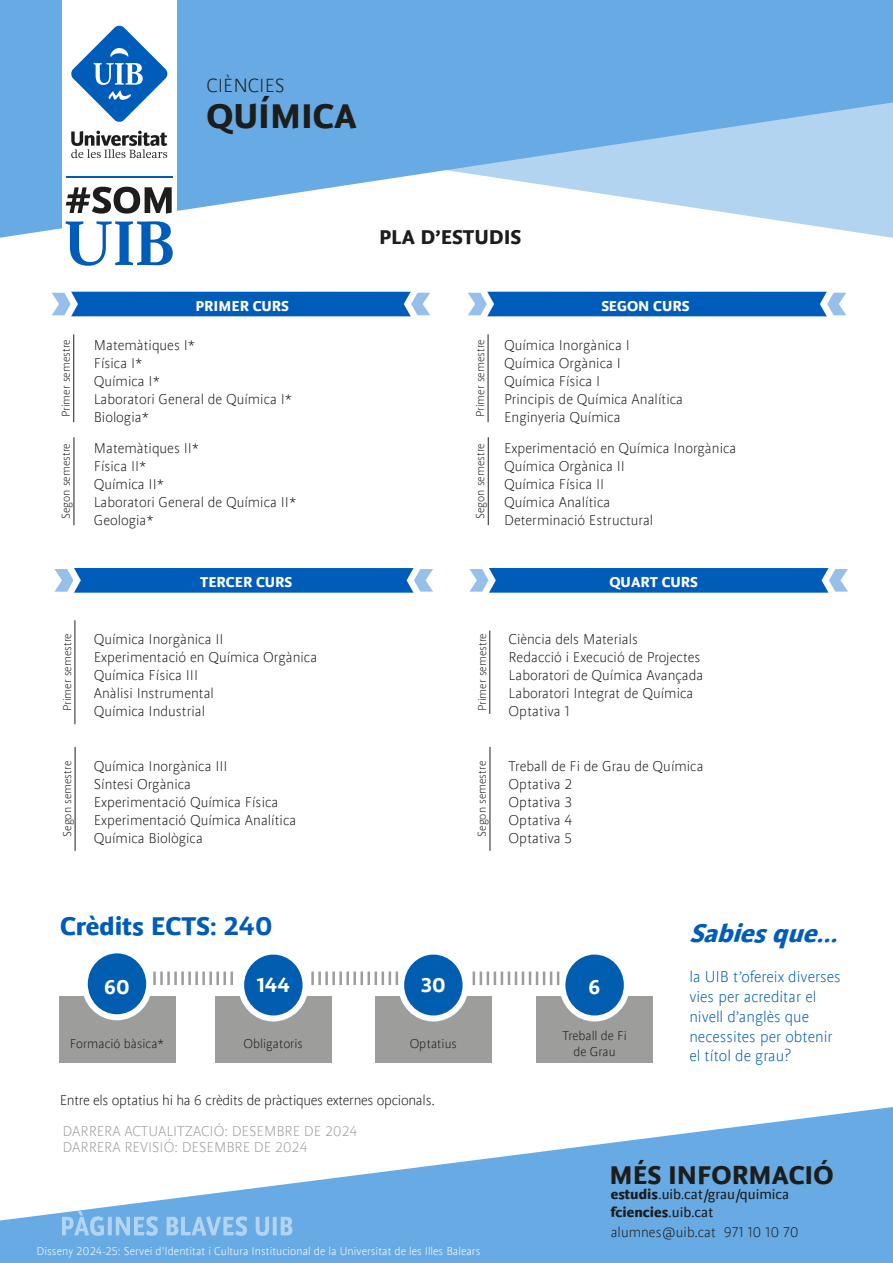
<style>
.page{position:relative;width:893px;height:1263px;background:#fff}
.page>*{position:absolute;margin:0;border:0;box-sizing:border-box;transform-origin:0 0}
.t1{font:700 36px "UI Bsans";color:#1d1d1b}
.t2{font:700 27px "UI Bsans";color:#005cb9}
.t3{font:700 27px "UI Bsans";color:#1d1d1b}
.t4{font:italic 700 27px "UI Bsans";color:#005cb9}
.t5{font:700 21px "UI Bsans";color:#1d1d1b}
.t6{font:700 21px "UI Bsans";color:#fff}
.t7{font:300 20.1px "UI Bsans";color:#1d1d1b}
.t8{font:300 16.5px/19.8px "UI Bsans";color:#005cb9}
.t9{font:300 15px/18px "UI Bsans";color:#1d1d1b}
.t10{font:300 15px/16.6px "UI Bsans";color:#9d9d9c}
.t11{font:300 15px "UI Bsans";letter-spacing:-.02em;color:#1d1d1b}
.t12{font:15px/18px "UI Bsans";color:#1d1d1b}
.t13{font:700 15px "UI Bsans";color:#fff}
.t14{font:300 13.5px/16.2px "UI Bsans";color:#1d1d1b;text-align:center}
.t15{font:300 12px "UI Bsans";color:#1d1d1b}
.t16{font:300 12px "UI Bsans";color:#fff}
.s1{font-weight:700}
</style>
<div class="page">
<svg style="left:0;top:0;width:893px;height:238px;fill:#67aae4"></svg>
<div style="left:62px;top:0;width:115px;height:273px;background:#fff"></div>
<svg style="left:71px;top:25px;width:97px;height:97px"></svg>
<svg style="left:71px;top:131px;width:96px;height:27px"></svg>
<hr style="left:66px;top:176px;width:107px;height:2px;background:#005cb9">
<svg style="left:66px;top:187px;width:106px;height:27px"></svg>
<svg style="left:66px;top:221px;width:107px;height:45px"></svg>
<svg style="left:0;top:1107px;width:893px;height:156px;fill:#67aae4"></svg>
<svg style="left:62px;top:1211px;width:230px;height:25px;background:#83b9e8"></svg>
<svg style="left:52px;top:292px;width:378px;height:24px;background:#186bc0"></svg>
<svg style="left:468px;top:292px;width:378px;height:24px;background:#186bc0"></svg>
<svg style="left:54px;top:568px;width:379px;height:25px;background:#1c6ec1"></svg>
<svg style="left:469px;top:568px;width:379px;height:25px;background:#1c6ec1"></svg>
<hr style="left:73px;top:334px;width:1px;height:88px;background:#1d1d1b">
<hr style="left:74px;top:437px;width:1px;height:88px;background:#1d1d1b">
<hr style="left:488px;top:334px;width:1px;height:88px;background:#1d1d1b">
<hr style="left:488px;top:437px;width:1px;height:88px;background:#1d1d1b">
<hr style="left:75px;top:620px;width:1px;height:104px;background:#1d1d1b">
<hr style="left:75px;top:747px;width:1px;height:104px;background:#1d1d1b">
<hr style="left:489px;top:631px;width:1px;height:83px;background:#1d1d1b">
<hr style="left:490px;top:747px;width:1px;height:104px;background:#1d1d1b">
<hr style="left:153px;top:971px;width:3px;height:14px;background:#9d9d9c">
<hr style="left:160px;top:971px;width:3px;height:14px;background:#9d9d9c">
<hr style="left:167px;top:971px;width:3px;height:14px;background:#9d9d9c">
<hr style="left:174px;top:971px;width:3px;height:14px;background:#9d9d9c">
<hr style="left:181px;top:971px;width:3px;height:14px;background:#9d9d9c">
<hr style="left:188px;top:971px;width:3px;height:14px;background:#9d9d9c">
<hr style="left:195px;top:971px;width:3px;height:14px;background:#9d9d9c">
<hr style="left:202px;top:971px;width:3px;height:14px;background:#9d9d9c">
<hr style="left:209px;top:971px;width:3px;height:14px;background:#9d9d9c">
<hr style="left:216px;top:971px;width:3px;height:14px;background:#9d9d9c">
<hr style="left:223px;top:971px;width:3px;height:14px;background:#9d9d9c">
<hr style="left:230px;top:971px;width:3px;height:14px;background:#9d9d9c">
<div style="left:59px;top:996px;width:116px;height:66px;background:#9d9d9c"></div>
<div style="left:85px;top:950px;width:64px;height:67px;background:#005db0;border-radius:50%"></div>
<div style="left:82px;top:947px;width:70px;height:73px;border:6px solid #fff;border-radius:50%"></div>
<div style="left:215px;top:996px;width:117px;height:66px;background:#9d9d9c"></div>
<div style="left:241px;top:951px;width:65px;height:67px;background:#005db0;border-radius:50%"></div>
<div style="left:238px;top:948px;width:71px;height:73px;border:6px solid #fff;border-radius:50%"></div>
<div style="left:375px;top:996px;width:117px;height:66px;background:#9d9d9c"></div>
<div style="left:401px;top:951px;width:65px;height:67px;background:#005db0;border-radius:50%"></div>
<div style="left:398px;top:948px;width:71px;height:73px;border:6px solid #fff;border-radius:50%"></div>
<div style="left:536px;top:996px;width:117px;height:66px;background:#9d9d9c"></div>
<div style="left:562px;top:951px;width:65px;height:67px;background:#005db0;border-radius:50%"></div>
<div style="left:559px;top:948px;width:71px;height:73px;border:6px solid #fff;border-radius:50%"></div>
<hr style="left:311px;top:971px;width:3px;height:14px;background:#9d9d9c">
<hr style="left:318px;top:971px;width:3px;height:14px;background:#9d9d9c">
<hr style="left:325px;top:971px;width:3px;height:14px;background:#9d9d9c">
<hr style="left:332px;top:971px;width:3px;height:14px;background:#9d9d9c">
<hr style="left:339px;top:971px;width:3px;height:14px;background:#9d9d9c">
<hr style="left:346px;top:971px;width:3px;height:14px;background:#9d9d9c">
<hr style="left:353px;top:971px;width:3px;height:14px;background:#9d9d9c">
<hr style="left:360px;top:971px;width:3px;height:14px;background:#9d9d9c">
<hr style="left:367px;top:971px;width:3px;height:14px;background:#9d9d9c">
<svg style="left:375px;top:971px;width:23px;height:14px"></svg>
<svg style="left:473px;top:971px;width:86px;height:14px"></svg>
<h3 class="t7" style="left:207px;top:74px;width:80px">CIÈNCIES</h3>
<h1 class="t1" style="left:207px;top:95px;width:152px">QUÍMICA</h1>
<h3 class="t5" style="left:379px;top:225px;width:144px">PLA D’ESTUDIS</h3>
<p class="t15" style="left:59px;top:417px;width:79px;rotate:-90deg">Primer semestre</p>
<p class="t15" style="left:59px;top:519px;width:77px;rotate:-90deg">Segon semestre</p>
<p class="t15" style="left:60px;top:711px;width:79px;rotate:-90deg">Primer semestre</p>
<p class="t15" style="left:60px;top:837px;width:77px;rotate:-90deg">Segon semestre</p>
<p class="t13" style="left:196px;top:297px;width:95px">PRIMER CURS</p>
<p class="t13" style="left:601px;top:297px;width:90px">SEGON CURS</p>
<p class="t9" style="left:94px;top:336px;width:200px">Matemàtiques I*<br>Física I*<br>Química I*<br>Laboratori General de Química I*<br>Biologia*</p>
<p class="t9" style="left:94px;top:439px;width:204px">Matemàtiques II*<br>Física II*<br>Química II*<br>Laboratori General de Química II*<br>Geologia*</p>
<p class="t15" style="left:474px;top:417px;width:79px;rotate:-90deg">Primer semestre</p>
<p class="t15" style="left:473px;top:519px;width:77px;rotate:-90deg">Segon semestre</p>
<p class="t9" style="left:504px;top:336px;width:181px">Química Inorgànica I<br>Química Orgànica I<br>Química Física I<br>Principis de Química Analítica<br>Enginyeria Química</p>
<p class="t9" style="left:504px;top:439px;width:234px">Experimentació en Química Inorgànica<br>Química Orgànica II<br>Química Física II<br>Química Analítica<br>Determinació Estructural</p>
<p class="t13" style="left:200px;top:573px;width:94px">TERCER CURS</p>
<p class="t13" style="left:609px;top:573px;width:90px">QUART CURS</p>
<p class="t9" style="left:94px;top:630px;width:225px">Química Inorgànica II<br>Experimentació en Química Orgànica<br>Química Física III<br>Anàlisi Instrumental<br>Química Industrial</p>
<p class="t9" style="left:94px;top:757px;width:204px">Química Inorgànica III<br>Síntesi Orgànica<br>Experimentació Química Física<br>Experimentació Química Analítica<br>Química Biològica</p>
<p class="t15" style="left:475px;top:711px;width:79px;rotate:-90deg">Primer semestre</p>
<p class="t15" style="left:475px;top:837px;width:77px;rotate:-90deg">Segon semestre</p>
<p class="t9" style="left:509px;top:630px;width:196px">Ciència dels Materials<br>Redacció i Execució de Projectes<br>Laboratori de Química Avançada<br>Laboratori Integrat de Química<br>Optativa 1</p>
<p class="t9" style="left:509px;top:757px;width:197px">Treball de Fi de Grau de Química<br>Optativa 2<br>Optativa 3<br>Optativa 4<br>Optativa 5</p>
<h2 class="t2" style="left:60px;top:910px;width:214px">Crèdits ECTS: 240</h2>
<h3 class="t6" style="left:104px;top:974px;width:27px">60</h3>
<h3 class="t6" style="left:256px;top:972px;width:35px">144</h3>
<h3 class="t6" style="left:421px;top:972px;width:26px">30</h3>
<h3 class="t6" style="left:589px;top:974px;width:13px">6</h3>
<p class="t14" style="left:70px;top:1035px;width:96px">Formació bàsica*</p>
<p class="t14" style="left:244px;top:1035px;width:61px">Obligatoris</p>
<p class="t14" style="left:410px;top:1035px;width:49px">Optatius</p>
<p class="t14" style="left:562px;top:1027px;width:66px">Treball de Fi de Grau</p>
<p class="t11" style="left:60px;top:1091px;width:377px">Entre els optatius hi ha 6 crèdits de pràctiques externes opcionals.</p>
<p class="t10" style="left:63px;top:1123px;width:297px">DARRERA ACTUALITZACIÓ: DESEMBRE DE 2024<br>DARRERA REVISIÓ: DESEMBRE DE 2024</p>
<h2 class="t4" style="left:689px;top:917px;width:159px">Sabiesque...</h2>
<p class="t8" style="left:689px;top:967px;width:153px">la UIB t’ofereix diverses vies per acreditar el nivell d’anglès que necessites per obtenir el títol de grau?</p>
<p class="t16" style="left:36px;top:1244px;width:446px">Disseny 2024-25: Servei d’Identitat i Cultura Institucional de la Universitat de les Illes Balears</p>
<h2 class="t3" style="left:609px;top:1159px;width:226px">MÉS INFORMACIÓ</h2>
<p class="t12" style="left:611px;top:1185px;width:180px"><span class="s1">estudis</span>.uib.cat/grau/quimica <span class="s1">fciencies</span>.uib.cat</p>
<p class="t9" style="left:611px;top:1223px;width:190px">alumnes@uib.cat 971 10 10 70</p>
</div>
